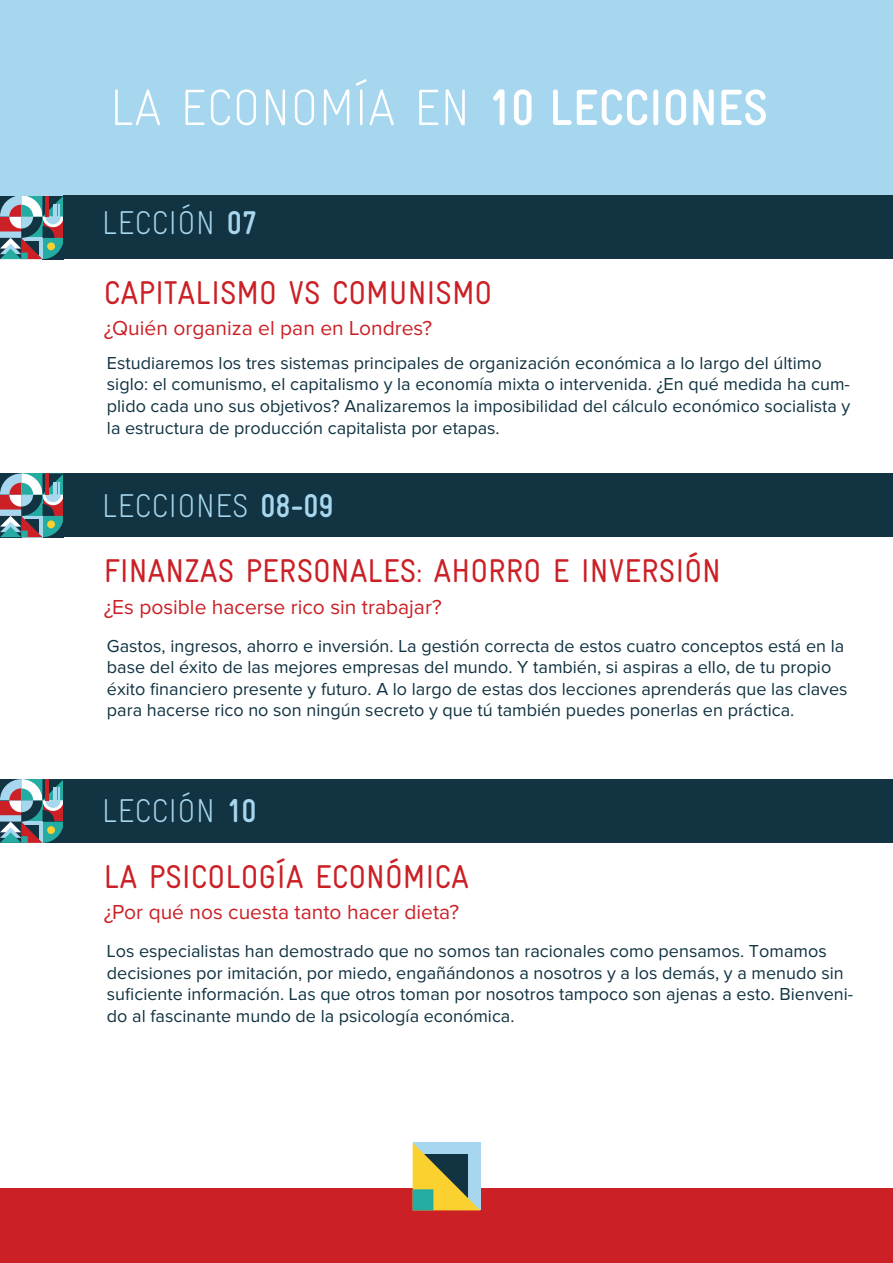
<style>
.page{position:relative;width:893px;height:1263px;background:#fff}
.page>*{position:absolute;margin:0;border:0;box-sizing:border-box;transform-origin:0 0}
.t1{font:300 51px "Gravur Condensed";color:#fff}
.t2{font:33px/65.6px "Gravur Condensed";color:#ca2026}
.t3{font:21px "Proxima Nova";color:#ca2026}
.t4{font:18px/21.6px "Proxima Nova";color:#113342}
.s1{font-weight:700}
.s2{font-weight:300;color:#a7d7ef}
.s3{font-weight:700;color:#a7d7ef}
</style>
<div class="page">
<svg style="left:0;top:196px;width:64px;height:63px;background:#78888e"></svg>
<svg style="left:0;top:779px;width:64px;height:64px;background:#77888e"></svg>
<svg style="left:0;top:473px;width:64px;height:64px;background:#77888e"></svg>
<div style="left:0;top:0;width:893px;height:196px;background:#a7d7ef"></div>
<div style="left:64px;top:196px;width:829px;height:63px;background:#123342"></div>
<div style="left:64px;top:779px;width:829px;height:63px;background:#123342"></div>
<div style="left:64px;top:473px;width:829px;height:64px;background:#123342"></div>
<div style="left:0;top:1189px;width:893px;height:74px;background:#ca2026"></div>
<svg style="left:413px;top:1142px;width:67px;height:68px;background:#9cad76"></svg>
<h1 class="t1" style="left:110px;top:79px;width:660px">LA ECONOMÍA EN <span class="s1">10 LECCIONES</span></h1>
<h2 class="t2" style="left:102px;top:187px;width:392px;line-height:70.2px"><span class="s2">LECCIÓN</span> <span class="s3">07<br></span>CAPITALISMO VS COMUNISMO</h2>
<p class="t3" style="left:104px;top:319px;width:330px">¿Quién organiza el pan en Londres?</p>
<p class="t4" style="left:107px;top:353px;width:745px">Estudiaremos los tres sistemas principales de organización económica a lo largo del último siglo: el comunismo, el capitalismo y la economía mixta o intervenida. ¿En qué medida ha cum&shy;plido cada uno sus objetivos? Analizaremos la imposibilidad del cálculo económico socialista y la estructura de producción capitalista por etapas.</p>
<h2 class="t2" style="left:102px;top:472px;width:621px"><span class="s2">LECCIONES</span> <span class="s3">08-09<br></span>FINANZAS PERSONALES: AHORRO E INVERSIÓN</h2>
<p class="t3" style="left:104px;top:597px;width:339px">¿Es posible hacerse rico sin trabajar?</p>
<p class="t4" style="left:107px;top:635px;width:742px">Gastos, ingresos, ahorro e inversión. La gestión correcta de estos cuatro conceptos está en la base del éxito de las mejores empresas del mundo. Y también, si aspiras a ello, de tu propio éxito financiero presente y futuro. A lo largo de estas dos lecciones aprenderás que las claves para hacerse rico no son ningún secreto y que tú también puedes ponerlas en práctica.</p>
<h2 class="t2" style="left:102px;top:778px;width:369px"><span class="s2">LECCIÓN</span> <span class="s3">10<br></span>LA PSICOLOGÍA ECONÓMICA</h2>
<p class="t3" style="left:104px;top:902px;width:357px">¿Por qué nos cuesta tanto hacer dieta?</p>
<p class="t4" style="left:107px;top:941px;width:748px">Los especialistas han demostrado que no somos tan racionales como pensamos. Tomamos decisiones por imitación, por miedo, engañándonos a nosotros y a los demás, y a menudo sin suficiente información. Las que otros toman por nosotros tampoco son ajenas a esto. Bienveni&shy;do al fascinante mundo de la psicología económica.</p>
</div>
